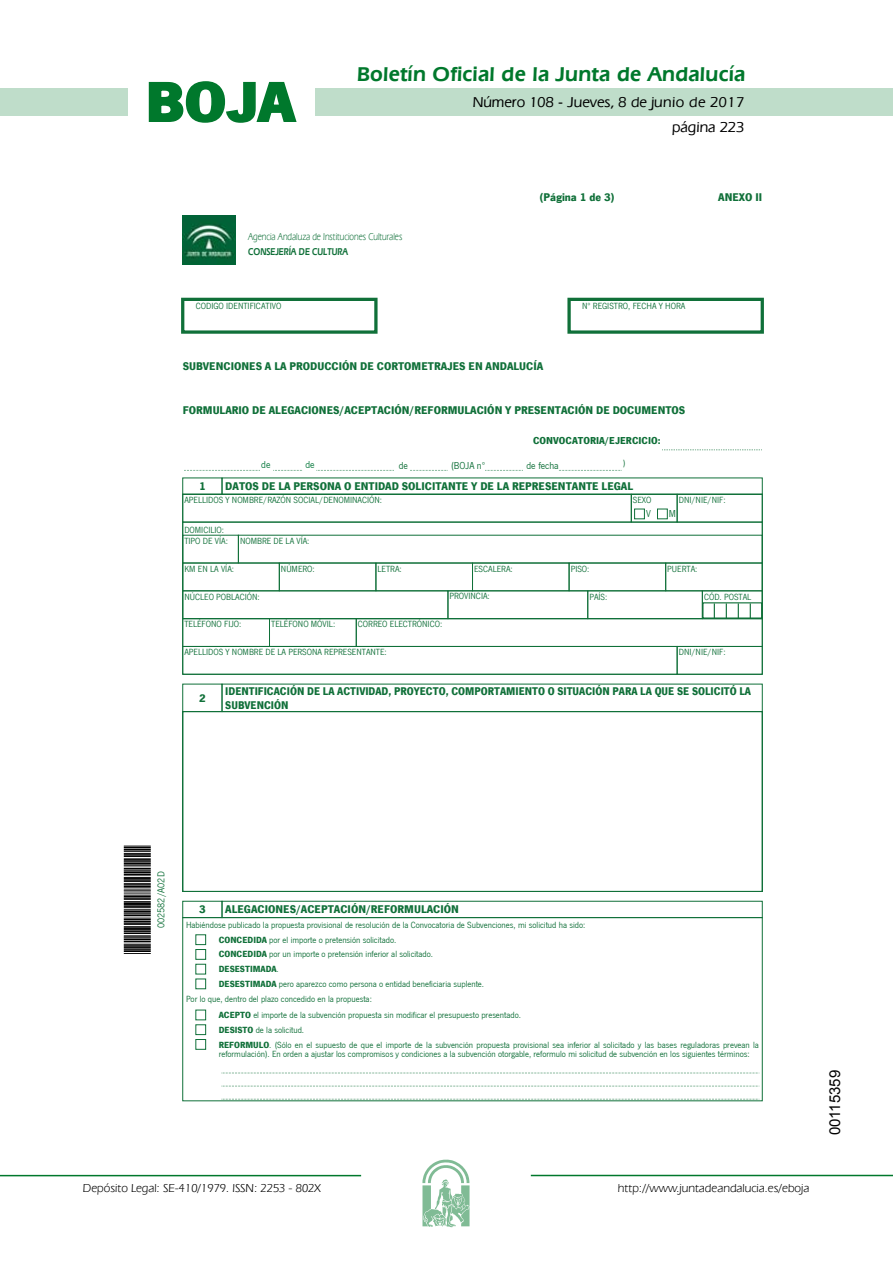
<style>
.page{position:relative;width:893px;height:1263px;background:#fff}
.page>*{position:absolute;margin:0;border:0;box-sizing:border-box;transform-origin:0 0}
.t1{font:700 57.75px "News Got T";color:#00782c;scale:1.14 1}
.t2{font:600 21px "Eras IT Cby BT";letter-spacing:.01em;color:#00782c}
.t3{font:500 15px/24.5px "Eras IT Cby BT";color:#000;text-align:right}
.t4{font:15px "Arial";color:#000}
.t5{font:12px "Eras IT Cby BT";color:#000}
.t6{font:700 11.55px "News Got T";color:#107039}
.t7{font:700 11.55px/13.8px "News Got T";color:#107039;scale:.95 1}
.t8{font:10.35px "Eras IT Cby BT";color:#107039;scale:.8 1}
.t9{font:10.35px "News Got T";color:#107039}
.t10{font:700 10.35px "News Got T";color:#107039}
.t11{font:600 10.35px "Eras IT Cby BT";color:#107039;scale:.8 1}
.t12{font:10.35px "News Got T";color:#097a3e}
.t13{font:9.3px/11.1px "News Got T";color:#107039}
.t14{font:700 9.3px "News Got T";color:#107039}
.s1{font-weight:700}
.s2{font-weight:400}
</style>
<div class="page">
<div style="left:315px;top:88px;width:577px;height:28px;background:#bfddca"></div>
<div style="left:0;top:88px;width:128px;height:28px;background:#bfddca"></div>
<hr style="left:0;top:1175px;width:361px;height:1px;background:#00782c">
<svg style="left:422px;top:1159px;width:47px;height:68px"></svg>
<hr style="left:531px;top:1175px;width:361px;height:1px;background:#00782c">
<svg style="left:148px;top:81px;width:149px;height:42px"></svg>
<img style="left:183px;top:215px;width:52px;height:49px">
<div style="left:181px;top:298px;width:196px;height:36px;border:3px solid #107039"></div>
<div style="left:567px;top:298px;width:196px;height:36px;border:3px solid #107039"></div>
<svg style="left:662px;top:450px;width:100px;height:1px"></svg>
<svg style="left:184px;top:470px;width:76px;height:1px"></svg>
<svg style="left:273px;top:470px;width:29px;height:1px"></svg>
<svg style="left:316px;top:470px;width:78px;height:1px"></svg>
<svg style="left:410px;top:470px;width:38px;height:1px"></svg>
<svg style="left:485px;top:470px;width:38px;height:1px"></svg>
<svg style="left:559px;top:470px;width:62px;height:1px"></svg>
<div style="left:182px;top:494px;width:449px;height:28px;border:1px solid #107039"></div>
<div style="left:631px;top:494px;width:46px;height:28px;border:1px solid #107039"></div>
<div style="left:634px;top:509px;width:10px;height:10px;border:1px solid #107039"></div>
<div style="left:657px;top:509px;width:10px;height:10px;border:1px solid #107039"></div>
<div style="left:677px;top:494px;width:85px;height:28px;border:1px solid #107039"></div>
<div style="left:182px;top:522px;width:580px;height:97px;border:1px solid #107039"></div>
<div style="left:182px;top:563px;width:97px;height:28px;border:1px solid #107039"></div>
<div style="left:279px;top:563px;width:97px;height:28px;border:1px solid #107039"></div>
<div style="left:375px;top:563px;width:97px;height:28px;border:1px solid #107039"></div>
<div style="left:472px;top:563px;width:97px;height:28px;border:1px solid #107039"></div>
<div style="left:569px;top:563px;width:97px;height:28px;border:1px solid #107039"></div>
<div style="left:665px;top:563px;width:97px;height:28px;border:1px solid #107039"></div>
<div style="left:182px;top:618px;width:88px;height:29px;border:1px solid #107039"></div>
<div style="left:269px;top:618px;width:87px;height:29px;border:1px solid #107039"></div>
<div style="left:356px;top:618px;width:406px;height:29px;border:1px solid #107039"></div>
<div style="left:182px;top:646px;width:495px;height:29px;border:1px solid #107039"></div>
<div style="left:677px;top:646px;width:85px;height:29px;border:1px solid #107039"></div>
<svg style="left:182px;top:711px;width:581px;height:208px"></svg>
<div style="left:221px;top:901px;width:541px;height:17px;border:1px solid #107039"></div>
<div style="left:182px;top:917px;width:580px;height:184px;border:1px solid #107039"></div>
<div style="left:195px;top:935px;width:11px;height:10px;border:1px solid #107039"></div>
<div style="left:195px;top:949px;width:11px;height:11px;border:1px solid #107039"></div>
<div style="left:195px;top:964px;width:11px;height:10px;border:1px solid #107039"></div>
<div style="left:195px;top:979px;width:11px;height:10px;border:1px solid #107039"></div>
<div style="left:195px;top:1010px;width:11px;height:10px;border:1px solid #107039"></div>
<div style="left:195px;top:1024px;width:11px;height:11px;border:1px solid #107039"></div>
<div style="left:195px;top:1039px;width:11px;height:11px;border:1px solid #107039"></div>
<svg style="left:222px;top:1073px;width:537px;height:1px"></svg>
<svg style="left:222px;top:1086px;width:537px;height:1px"></svg>
<svg style="left:222px;top:1099px;width:537px;height:1px"></svg>
<svg style="left:124px;top:936px;width:27px;height:18px"></svg>
<hr style="left:124px;top:932px;width:27px;height:2px;background:#000">
<hr style="left:124px;top:930px;width:27px;height:2px;background:#000">
<svg style="left:124px;top:846px;width:27px;height:84px;background:#505050"></svg>
<div style="left:702px;top:602px;width:60px;height:17px;border:1px solid #107039"></div>
<svg style="left:713px;top:603px;width:2px;height:15px"></svg>
<svg style="left:725px;top:603px;width:2px;height:15px"></svg>
<svg style="left:737px;top:603px;width:1px;height:15px"></svg>
<svg style="left:749px;top:603px;width:1px;height:15px"></svg>
<h1 class="t1" style="left:145px;top:68px;width:133px">BOJA</h1>
<h2 class="t2" style="left:357px;top:62px;width:390px">Boletín Oficial de la Junta de Andalucía</h2>
<h3 class="t3" style="left:472px;top:90px;width:273px">Número 108 - Jueves, 8 de junio de 2017 página 223</h3>
<p class="t6" style="left:539px;top:190px;width:76px">(Página 1 de 3)</p>
<p class="t6" style="left:718px;top:190px;width:45px">ANEXO II</p>
<p class="t8" style="left:248px;top:230px;width:194px">Agencia Andaluza de Instituciones Culturales</p>
<p class="t11" style="left:248px;top:245px;width:126px">CONSEJERÍA DE CULTURA</p>
<p class="t13" style="left:196px;top:301px;width:87px">CODIGO IDENTIFICATIVO</p>
<p class="t13" style="left:582px;top:301px;width:105px">Nº REGISTRO, FECHA Y HORA</p>
<p class="t6" style="left:183px;top:360px;width:362px">SUBVENCIONES A LA PRODUCCIÓN DE CORTOMETRAJES EN ANDALUCÍA</p>
<p class="t6" style="left:183px;top:404px;width:504px">FORMULARIO DE ALEGACIONES/ACEPTACIÓN/REFORMULACIÓN Y PRESENTACIÓN DE DOCUMENTOS</p>
<p class="t10" style="left:533px;top:435px;width:129px">CONVOCATORIA/EJERCICIO:</p>
<p class="t12" style="left:261px;top:458px;width:11px">de</p>
<p class="t12" style="left:305px;top:458px;width:11px">de</p>
<p class="t9" style="left:399px;top:459px;width:11px">de</p>
<p class="t9" style="left:451px;top:459px;width:36px">(BOJA nº</p>
<p class="t9" style="left:526px;top:459px;width:34px">de fecha</p>
<p class="t13" style="left:623px;top:458px;width:4px">)</p>
<p class="t6" style="left:199px;top:479px;width:8px">1</p>
<p class="t6" style="left:225px;top:479px;width:409px">DATOS DE LA PERSONA O ENTIDAD SOLICITANTE Y DE LA REPRESENTANTE LEGAL</p>
<p class="t13" style="left:184px;top:495px;width:199px">APELLIDOS Y NOMBRE/RAZÓN SOCIAL/DENOMINACIÓN:</p>
<p class="t13" style="left:633px;top:494px;width:20px">SEXO</p>
<p class="t9" style="left:646px;top:508px;width:6px">V</p>
<p class="t9" style="left:669px;top:508px;width:9px">M</p>
<p class="t13" style="left:678px;top:494px;width:48px">DNI/NIE/NIF:</p>
<p class="t13" style="left:184px;top:524px;width:45px">DOMICILIO:<br>TIPO DE VÍA:</p>
<p class="t13" style="left:240px;top:535px;width:71px">NOMBRE DE LA VÍA:</p>
<p class="t13" style="left:184px;top:563px;width:51px">KM EN LA VÍA:</p>
<p class="t13" style="left:281px;top:563px;width:35px">NÚMERO:</p>
<p class="t13" style="left:377px;top:563px;width:26px">LETRA:</p>
<p class="t13" style="left:474px;top:563px;width:40px">ESCALERA:</p>
<p class="t13" style="left:570px;top:563px;width:20px">PISO:</p>
<p class="t13" style="left:667px;top:563px;width:32px">PUERTA:</p>
<p class="t13" style="left:184px;top:591px;width:77px">NÚCLEO POBLACIÓN:</p>
<p class="t13" style="left:449px;top:591px;width:42px">PROVINCIA:</p>
<p class="t13" style="left:589px;top:591px;width:19px">PAÍS:</p>
<p class="t13" style="left:704px;top:591px;width:49px">CÓD. POSTAL</p>
<p class="t13" style="left:184px;top:619px;width:59px">TELÉFONO FIJO:</p>
<p class="t13" style="left:271px;top:619px;width:66px">TELÉFONO MÓVIL:</p>
<p class="t13" style="left:358px;top:619px;width:86px">CORREO ELECTRÓNICO:</p>
<p class="t13" style="left:184px;top:647px;width:204px">APELLIDOS Y NOMBRE DE LA PERSONA REPRESENTANTE:</p>
<p class="t13" style="left:678px;top:647px;width:48px">DNI/NIE/NIF:</p>
<p class="t6" style="left:199px;top:691px;width:8px">2</p>
<p class="t7" style="left:225px;top:684px;width:555px">IDENTIFICACIÓN DE LA ACTIVIDAD, PROYECTO, COMPORTAMIENTO O SITUACIÓN PARA LA QUE SE SOLICITÓ LA<br>SUBVENCIÓN</p>
<p class="t9" style="left:155px;top:928px;width:58px;rotate:-90deg">002582/A02D</p>
<p class="t6" style="left:199px;top:902px;width:8px">3</p>
<p class="t6" style="left:225px;top:903px;width:235px">ALEGACIONES/ACEPTACIÓN/REFORMULACIÓN</p>
<p class="t13" style="left:186px;top:919px;width:401px">Habiéndose publicado la propuesta provisional de resolución de la Convocatoria de Subvenciones, mi solicitud ha sido:</p>
<p class="t13" style="left:219px;top:934px;width:179px"><span class="s1">CONCEDIDA</span> por el importe o pretensión solicitado.</p>
<p class="t13" style="left:219px;top:949px;width:216px"><span class="s1">CONCEDIDA</span> por un importe o pretensión inferior al solicitado.</p>
<p class="t14" style="left:219px;top:963px;width:62px">DESESTIMADA<span class="s2">.</span></p>
<p class="t13" style="left:219px;top:978px;width:267px"><span class="s1">DESESTIMADA</span> pero aparezco como persona o entidad beneficiaria suplente.</p>
<p class="t13" style="left:186px;top:994px;width:187px">Por lo que, dentro del plazo concedido en la propuesta:</p>
<p class="t13" style="left:219px;top:1009px;width:304px"><span class="s1">ACEPTO</span> el importe de la subvención propuesta sin modificar el presupuesto presentado.</p>
<p class="t13" style="left:219px;top:1024px;width:87px"><span class="s1">DESISTO</span> de la solicitud.</p>
<p class="t13" style="left:219px;top:1039px;width:541px"><span class="s1">REFORMULO</span>. (Sólo en el supuesto de que el importe de la subvención propuesta provisional sea inferior al solicitado y las bases reguladoras prevean la</p>
<p class="t13" style="left:219px;top:1048px;width:532px">reformulación). En orden a ajustar los compromisos y condiciones a la subvención otorgable, reformulo mi solicitud de subvención en los siguientes términos:</p>
<p class="t5" style="left:83px;top:1181px;width:239px">Depósito Legal: SE-410/1979. ISSN: 2253 - 802X</p>
<p class="t5" style="left:618px;top:1181px;width:193px">http://www.juntadeandalucia.es/eboja</p>
<h3 class="t4" style="left:825px;top:1135px;width:67px;rotate:-90deg">00115359</h3>
</div>
